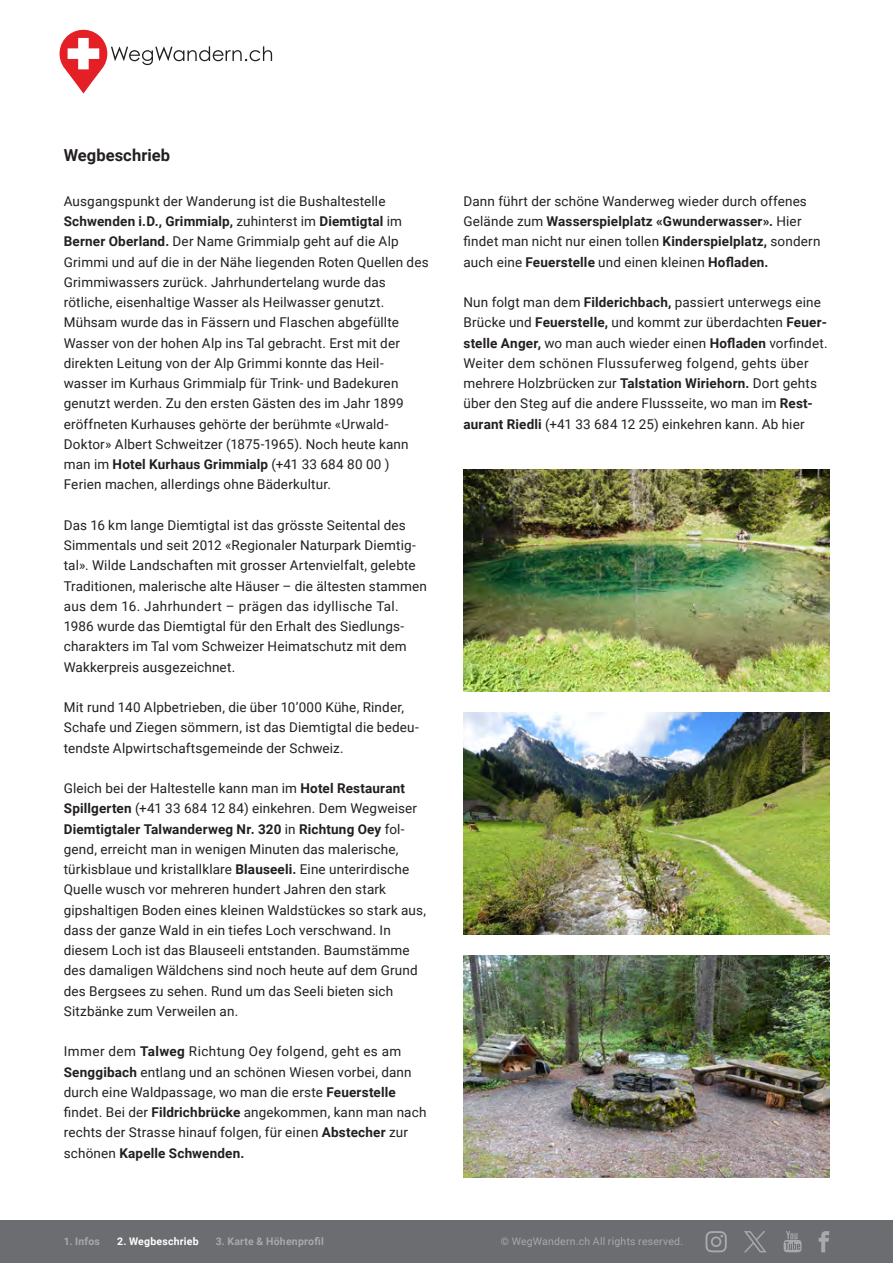
<style>
.page{position:relative;width:893px;height:1263px;background:#fff}
.page>*{position:absolute;margin:0;border:0;box-sizing:border-box;transform-origin:0 0}
._04_titel_klein{font:700 16.5px "Roboto";letter-spacing:.005em;color:#231f20}
._08_text{font:13.5px/20.2px "Roboto";letter-spacing:.01em;color:#231f20}
.t1{font:700 10.5px "Roboto";letter-spacing:.02em;color:#a8a9ad}
.t2{font:10.5px "Roboto";letter-spacing:.02em;color:#a8a9ad}
.t3{font:700 10.5px "Roboto";letter-spacing:.02em;color:#fff}
.s1{font-weight:700}
</style>
<div class="page">
<img style="left:463px;top:955px;width:366px;height:223px">
<img style="left:463px;top:469px;width:366px;height:223px">
<img style="left:463px;top:712px;width:366px;height:223px">
<svg style="left:59px;top:29px;width:213px;height:65px"></svg>
<div style="left:0;top:1220px;width:893px;height:43px;background:#6c6d70"></div>
<svg style="left:705px;top:1231px;width:22px;height:21px"></svg>
<svg style="left:783px;top:1231px;width:19px;height:21px"></svg>
<svg style="left:819px;top:1231px;width:10px;height:21px"></svg>
<svg style="left:744px;top:1231px;width:22px;height:21px"></svg>
<p class="_04_titel_klein" style="left:64px;top:143px;width:108px">Wegbeschrieb</p>
<p class="_08_text" style="left:64px;top:190px;width:366px">Ausgangspunkt der Wanderung ist die Bushaltestelle <span class="s1">Schwenden i.D., Grimmialp,</span> zuhinterst im <span class="s1">Diemtigtal</span> im <span class="s1">Berner Oberland.</span> Der Name Grimmialp geht auf die Alp Grimmi und auf die in der Nähe liegenden Roten Quellen des Grimmiwassers zurück. Jahrhundertelang wurde das rötliche, eisenhaltige Wasser als Heilwasser genutzt.<br>Mühsam wurde das in Fässern und Flaschen abgefüllte Wasser von der hohen Alp ins Tal gebracht. Erst mit der direkten Leitung von der Alp Grimmi konnte das Heil&shy;wasser im Kurhaus Grimmialp für Trink- und Badekuren genutzt werden. Zu den ersten Gästen des im Jahr 1899 eröffneten Kurhauses gehörte der berühmte «Urwald-Doktor» Albert Schweitzer (1875-1965). Noch heute kann man im <span class="s1">Hotel Kurhaus Grimmialp</span> (+41 33 684 80 00 )<br>Ferien machen, allerdings ohne Bäderkultur.</p>
<p class="_08_text" style="left:64px;top:514px;width:365px">Das 16 km lange Diemtigtal ist das grösste Seitental des Simmentals und seit 2012 «Regionaler Naturpark Diemtig&shy;tal». Wilde Landschaften mit grosser Artenvielfalt, gelebte Traditionen, malerische alte Häuser – die ältesten stammen aus dem 16. Jahrhundert – prägen das idyllische Tal.<br>1986 wurde das Diemtigtal für den Erhalt des Siedlungs&shy;charakters im Tal vom Schweizer Heimatschutz mit dem Wakkerpreis ausgezeichnet.</p>
<p class="_08_text" style="left:64px;top:697px;width:357px">Mit rund 140 Alpbetrieben, die über 10’000 Kühe, Rinder,<br>Schafe und Ziegen sömmern, ist das Diemtigtal die bedeu&shy;tendste Alpwirtschaftsgemeinde der Schweiz.</p>
<p class="_08_text" style="left:64px;top:778px;width:364px">Gleich bei der Haltestelle kann man im <span class="s1">Hotel Restaurant Spillgerten</span> (+41 33 684 12 84) einkehren. Dem Wegweiser <span class="s1">Diemtigtaler Talwanderweg Nr. 320</span> in <span class="s1">Richtung Oey</span> fol&shy;gend, erreicht man in wenigen Minuten das malerische, türkisblaue und kristallklare <span class="s1">Blauseeli.</span> Eine unterirdische Quelle wusch vor mehreren hundert Jahren den stark gipshaltigen Boden eines kleinen Waldstückes so stark aus, dass der ganze Wald in ein tiefes Loch verschwand. In diesem Loch ist das Blauseeli entstanden. Baumstämme des damaligen Wäldchens sind noch heute auf dem Grund des Bergsees zu sehen. Rund um das Seeli bieten sich Sitzbänke zum Verweilen an.</p>
<p class="_08_text" style="left:64px;top:1041px;width:364px">Immer dem <span class="s1">Talweg</span> Richtung Oey folgend, geht es am <span class="s1">Senggibach</span> entlang und an schönen Wiesen vorbei, dann durch eine Waldpassage, wo man die erste <span class="s1">Feuerstelle </span>findet. Bei der <span class="s1">Fildrichbrücke</span> angekommen, kann man nach rechts der Strasse hinauf folgen, für einen <span class="s1">Abstecher</span> zur schönen <span class="s1">Kapelle Schwenden.</span></p>
<p class="_08_text" style="left:463px;top:190px;width:359px">Dann führt der schöne Wanderweg wieder durch offenes Gelände zum <span class="s1">Wasserspielplatz «Gwunderwasser».</span> Hier findet man nicht nur einen tollen <span class="s1">Kinderspielplatz,</span> sondern auch eine <span class="s1">Feuerstelle</span> und einen kleinen <span class="s1">Hofladen.</span></p>
<p class="_08_text" style="left:463px;top:292px;width:366px">Nun folgt man dem <span class="s1">Filderichbach,</span> passiert unterwegs eine Brücke und <span class="s1">Feuerstelle,</span> und kommt zur überdachten <span class="s1">Feuer&shy;stelle Anger,</span> wo man auch wieder einen <span class="s1">Hofladen</span> vorfindet.<br>Weiter dem schönen Flussuferweg folgend, gehts über mehrere Holzbrücken zur <span class="s1">Talstation Wiriehorn.</span> Dort gehts über den Steg auf die andere Flussseite, wo man im <span class="s1">Rest&shy;aurant Riedli</span> (+41 33 684 12 25) einkehren kann. Ab hier</p>
<p class="t1" style="left:64px;top:1234px;width:38px">1. Infos</p>
<p class="t3" style="left:117px;top:1234px;width:83px">2. Wegbeschrieb</p>
<p class="t1" style="left:216px;top:1234px;width:110px">3. Karte &amp; Höhenprofil</p>
<p class="t2" style="left:501px;top:1234px;width:184px">© WegWandern.ch All rights reserved.</p>
<p class="t1" style="left:497px;top:1234px;width:145px">© WegWandern.ch Al right r</p>
</div>
